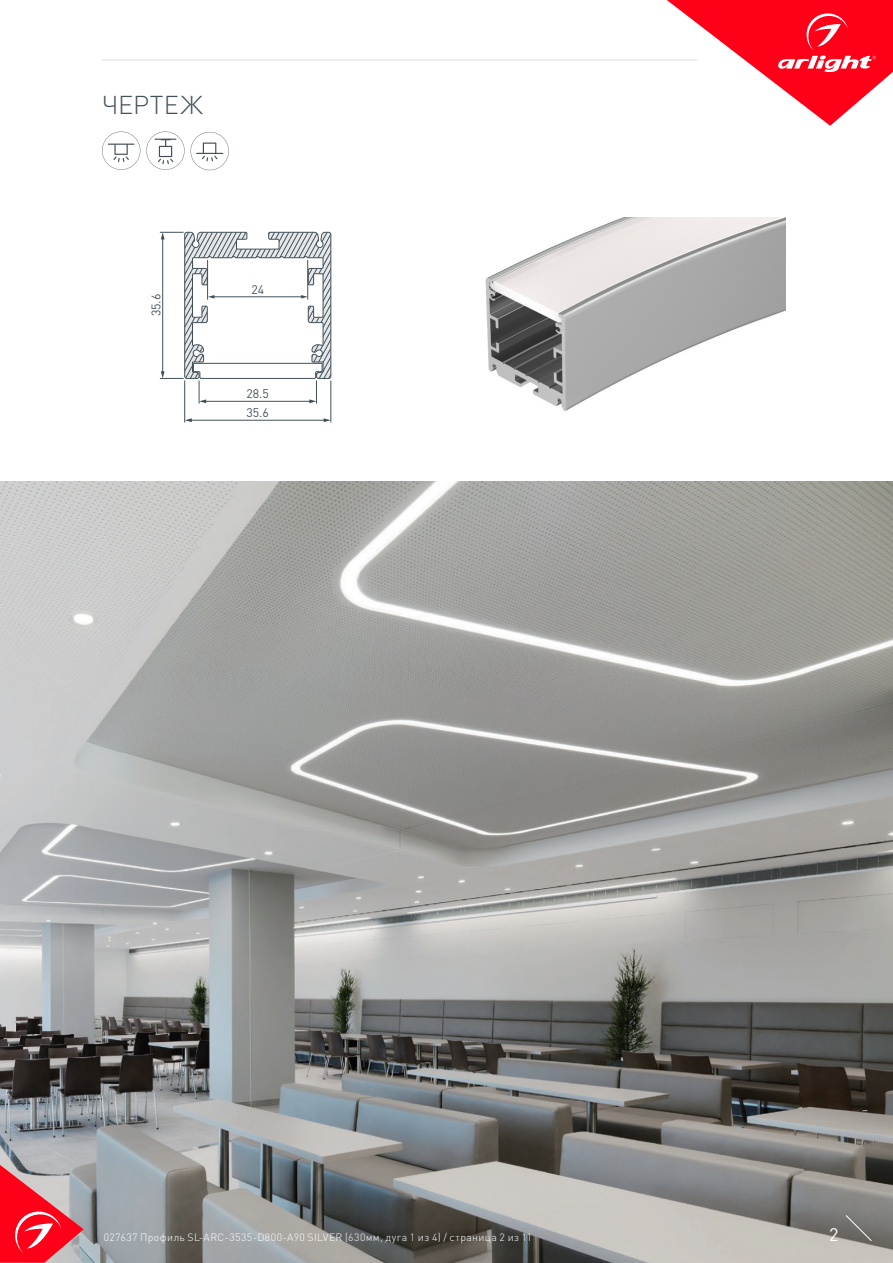
<style>
.page{position:relative;width:893px;height:1263px;background:#fff}
.page>*{position:absolute;margin:0;border:0;box-sizing:border-box;transform-origin:0 0}
.t1{font:300 25.5px "DIN Pro";letter-spacing:.01em;color:#425159}
.t2{font:18px "DIN Pro";color:#fff}
.t3{font:12.3px "DIN Pro";color:#425159}
.t4{font:300 10.5px "DIN Pro";letter-spacing:.04em;color:#fff}
</style>
<div class="page">
<img style="left:0;top:481px;width:893px;height:782px">
<svg style="left:0;top:1165px;width:84px;height:98px;background:#e15765"></svg>
<svg style="left:845px;top:1215px;width:27px;height:26px"></svg>
<svg style="left:667px;top:0;width:226px;height:126px"></svg>
<hr style="left:102px;top:60px;width:595px;height:1px;background:#dcdddf">
<img style="left:485px;top:217px;width:300px;height:194px">
<hr style="left:331px;top:380px;width:1px;height:42px;background:#425159">
<hr style="left:184px;top:380px;width:1px;height:42px;background:#425159">
<hr style="left:191px;top:420px;width:134px;height:1px;background:#425159">
<svg style="left:324px;top:418px;width:7px;height:4px"></svg>
<svg style="left:185px;top:418px;width:7px;height:4px"></svg>
<svg style="left:160px;top:231px;width:172px;height:173px"></svg>
<hr style="left:307px;top:260px;width:1px;height:40px;background:#425159">
<hr style="left:207px;top:260px;width:1px;height:40px;background:#425159">
<svg style="left:102px;top:132px;width:38px;height:38px"></svg>
<svg style="left:146px;top:132px;width:39px;height:38px"></svg>
<svg style="left:191px;top:132px;width:38px;height:38px"></svg>
<p class="t1" style="left:102px;top:87px;width:102px">ЧЕРТЕЖ</p>
<p class="t3" style="left:148px;top:316px;width:24px;rotate:-90deg">35.6</p>
<p class="t3" style="left:251px;top:281px;width:14px">24</p>
<p class="t3" style="left:246px;top:386px;width:24px">28.5</p>
<p class="t3" style="left:246px;top:405px;width:24px">35.6</p>
<p class="t4" style="left:104px;top:1230px;width:430px">027637 Профиль SL-ARC-3535-D800-A90 SILVER (630мм, дуга 1 из 4) / страница 2 из 11</p>
<p class="t2" style="left:829px;top:1222px;width:11px">2</p>
</div>
